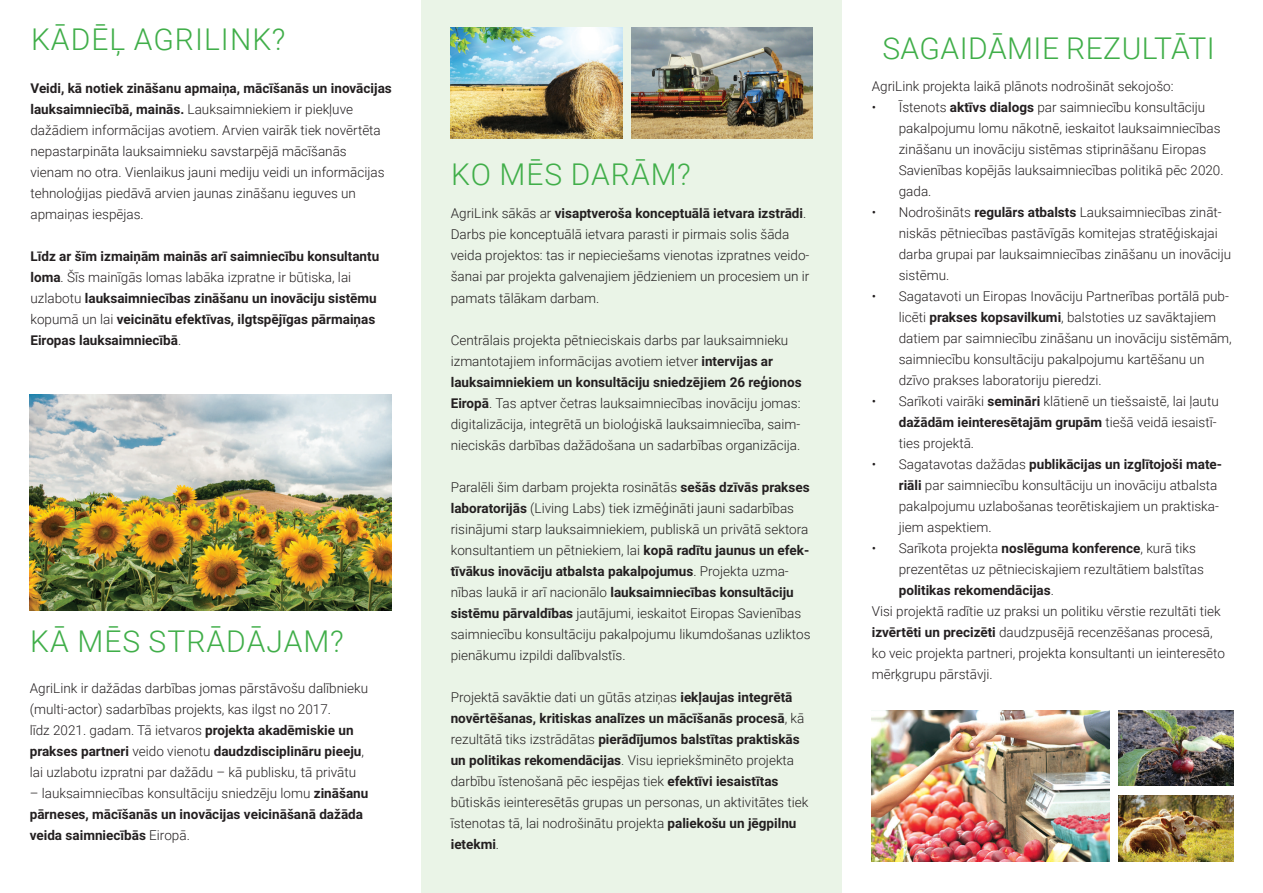
<style>
.page{position:relative;width:1263px;height:893px;background:#fff}
.page>*{position:absolute;margin:0;border:0;box-sizing:border-box;transform-origin:0 0}
.t1{font:300 30px "Roboto";letter-spacing:.035em;color:#40ae49}
.t2{font:300 30px "Roboto";letter-spacing:.015em;color:#40ae49}
.t3{font:300 13.5px/21px "Roboto";color:#231f20}
.t4{font:700 13.5px/21px "Roboto";color:#231f20}
.s1{font-weight:700}
.s2{font-weight:300}
</style>
<div class="page">
<div style="left:421px;top:0;width:421px;height:893px;background:#eaf4e7"></div>
<img style="left:872px;top:711px;width:238px;height:150px">
<img style="left:451px;top:27px;width:172px;height:111px">
<img style="left:631px;top:27px;width:181px;height:111px">
<img style="left:30px;top:394px;width:362px;height:217px">
<img style="left:1118px;top:711px;width:115px;height:75px">
<img style="left:1118px;top:795px;width:115px;height:66px">
<p class="t1" style="left:31px;top:18px;width:256px">KĀDĒĻ AGRILINK?</p>
<p class="t3" style="left:30px;top:77px;width:363px"><span class="s1">Veidi, kā notiek zināšanu apmaiņa, mācīšanās un inovācijas lauksaimniecībā, mainās.</span> Lauksaimniekiem ir piekļuve dažādiem informācijas avotiem. Arvien vairāk tiek novērtēta nepastarpināta lauksaimnieku savstarpējā mācīšanās vienam no otra. Vienlaikus jauni mediju veidi un informācijas tehnoloģijas piedāvā arvien jaunas zināšanu ieguves un apmaiņas iespējas.</p>
<p class="t4" style="left:30px;top:245px;width:350px">Līdz ar šīm izmaiņām mainās arī saimniecību konsultantu loma<span class="s2">. Šīs mainīgās lomas labāka izpratne ir būtiska, lai uzlabotu</span> lauksaimniecības zināšanu un inovāciju sistēmu <span class="s2">kopumā un lai</span> veicinātu efektīvas, ilgtspējīgas pārmaiņas Eiropas lauksaimniecībā<span class="s2">.</span></p>
<p class="t1" style="left:30px;top:621px;width:315px">KĀ MĒS STRĀDĀJAM?</p>
<p class="t3" style="left:30px;top:677px;width:340px">AgriLink ir dažādas darbības jomas pārstāvošu dalībnieku (multi-actor) sadarbības projekts, kas ilgst no 2017.<br>līdz 2021. gadam. Tā ietvaros <span class="s1">projekta akadēmiskie un prakses partneri</span> veido vienotu <span class="s1">daudzdisciplināru pieeju</span>, lai uzlabotu izpratni par dažādu – kā publisku, tā privātu</p>
<p class="t4" style="left:30px;top:782px;width:340px"><span class="s2">– lauksaimniecības konsultāciju sniedzēju lomu</span> zināšanu pārneses, mācīšanās un inovācijas veicināšanā dažāda veida saimniecībās <span class="s2">Eiropā.</span></p>
<p class="t1" style="left:451px;top:153px;width:241px">KO MĒS DARĀM?</p>
<p class="t3" style="left:451px;top:203px;width:360px">AgriLink sākās ar <span class="s1">visaptveroša konceptuālā ietvara izstrādi</span>.<br>Darbs pie konceptuālā ietvara parasti ir pirmais solis šāda veida projektos: tas ir nepieciešams vienotas izpratnes veido&shy;šanai par projekta galvenajiem jēdzieniem un procesiem un ir pamats tālākam darbam.</p>
<p class="t3" style="left:451px;top:329px;width:352px">Centrālais projekta pētnieciskais darbs par lauksaimnieku izmantotajiem informācijas avotiem ietver <span class="s1">intervijas ar lauksaimniekiem un konsultāciju sniedzējiem 26 reģionos Eiropā</span>. Tas aptver četras lauksaimniecības inovāciju jomas: digitalizācija, integrētā un bioloģiskā lauksaimniecība, saim&shy;nieciskās darbības dažādošana un sadarbības organizācija.</p>
<p class="t3" style="left:451px;top:476px;width:361px">Paralēli šim darbam projekta rosinātās <span class="s1">sešās dzīvās prakses laboratorijās</span> (Living Labs) tiek izmēģināti jauni sadarbības risinājumi starp lauksaimniekiem, publiskā un privātā sektora konsultantiem un pētniekiem, lai <span class="s1">kopā radītu jaunus un efek&shy;tīvākus inovāciju atbalsta pakalpojumus</span>. Projekta uzma&shy;nības laukā ir arī nacionālo <span class="s1">lauksaimniecības konsultāciju sistēmu pārvaldības</span> jautājumi, ieskaitot Eiropas Savienības saimniecību konsultāciju pakalpojumu likumdošanas uzliktos pienākumu izpildi dalībvalstīs.</p>
<p class="t3" style="left:451px;top:686px;width:359px">Projektā savāktie dati un gūtās atziņas <span class="s1">iekļaujas integrētā novērtēšanas, kritiskas analīzes un mācīšanās procesā</span>, kā rezultātā tiks izstrādātas <span class="s1">pierādījumos balstītas praktiskās un politikas rekomendācijas</span>. Visu iepriekšminēto projekta darbību īstenošanā pēc iespējas tiek <span class="s1">efektīvi iesaistītas </span>būtiskās ieinteresētās grupas un personas, un aktivitātes tiek īstenotas tā, lai nodrošinātu projekta <span class="s1">paliekošu un jēgpilnu ietekmi</span>.</p>
<p class="t2" style="left:882px;top:27px;width:334px">SAGAIDĀMIE REZULTĀTI</p>
<p class="t3" style="left:872px;top:76px;width:303px">AgriLink projekta laikā plānots nodrošināt sekojošo:</p>
<p class="t3" style="left:899px;top:97px;width:326px;text-indent:-27px">• Īstenots <span class="s1">aktīvs dialogs</span> par saimniecību konsultāciju pakalpojumu lomu nākotnē, ieskaitot lauksaimniecības zināšanu un inovāciju sistēmas stiprināšanu Eiropas Savienības kopējās lauksaimniecības politikā pēc 2020. gada.</p>
<p class="t3" style="left:899px;top:202px;width:334px;text-indent:-27px">• Nodrošināts <span class="s1">regulārs atbalsts</span> Lauksaimniecības zināt&shy;niskās pētniecības pastāvīgās komitejas stratēģiskajai darba grupai par lauksaimniecības zināšanu un inovāciju sistēmu.</p>
<p class="t3" style="left:899px;top:286px;width:335px;text-indent:-27px">• Sagatavoti un Eiropas Inovāciju Partnerības portālā pub&shy;licēti <span class="s1">prakses kopsavilkumi</span>, balstoties uz savāktajiem datiem par saimniecību zināšanu un inovāciju sistēmām, saimniecību konsultāciju pakalpojumu kartēšanu un dzīvo prakses laboratoriju pieredzi.</p>
<p class="t3" style="left:899px;top:391px;width:321px;text-indent:-27px">• Sarīkoti vairāki <span class="s1">semināri</span> klātienē un tiešsaistē, lai ļautu <span class="s1">dažādām ieinteresētajām grupām</span> tiešā veidā iesaistī&shy;ties projektā.</p>
<p class="t3" style="left:899px;top:454px;width:325px;text-indent:-27px">• Sagatavotas dažādas <span class="s1">publikācijas un izglītojoši mate&shy;riāli</span> par saimniecību konsultāciju un inovāciju atbalsta pakalpojumu uzlabošanas teorētiskajiem un praktiska&shy;jiem aspektiem.</p>
<p class="t3" style="left:899px;top:538px;width:307px;text-indent:-27px">• Sarīkota projekta <span class="s1">noslēguma konference</span>, kurā tiks prezentētas uz pētnieciskajiem rezultātiem balstītas <span class="s1">politikas rekomendācijas</span>.</p>
<p class="t3" style="left:872px;top:601px;width:355px">Visi projektā radītie uz praksi un politiku vērstie rezultāti tiek <span class="s1">izvērtēti un precizēti</span> daudzpusējā recenzēšanas procesā, ko veic projekta partneri, projekta konsultanti un ieinteresēto mērķgrupu pārstāvji.</p>
</div>
